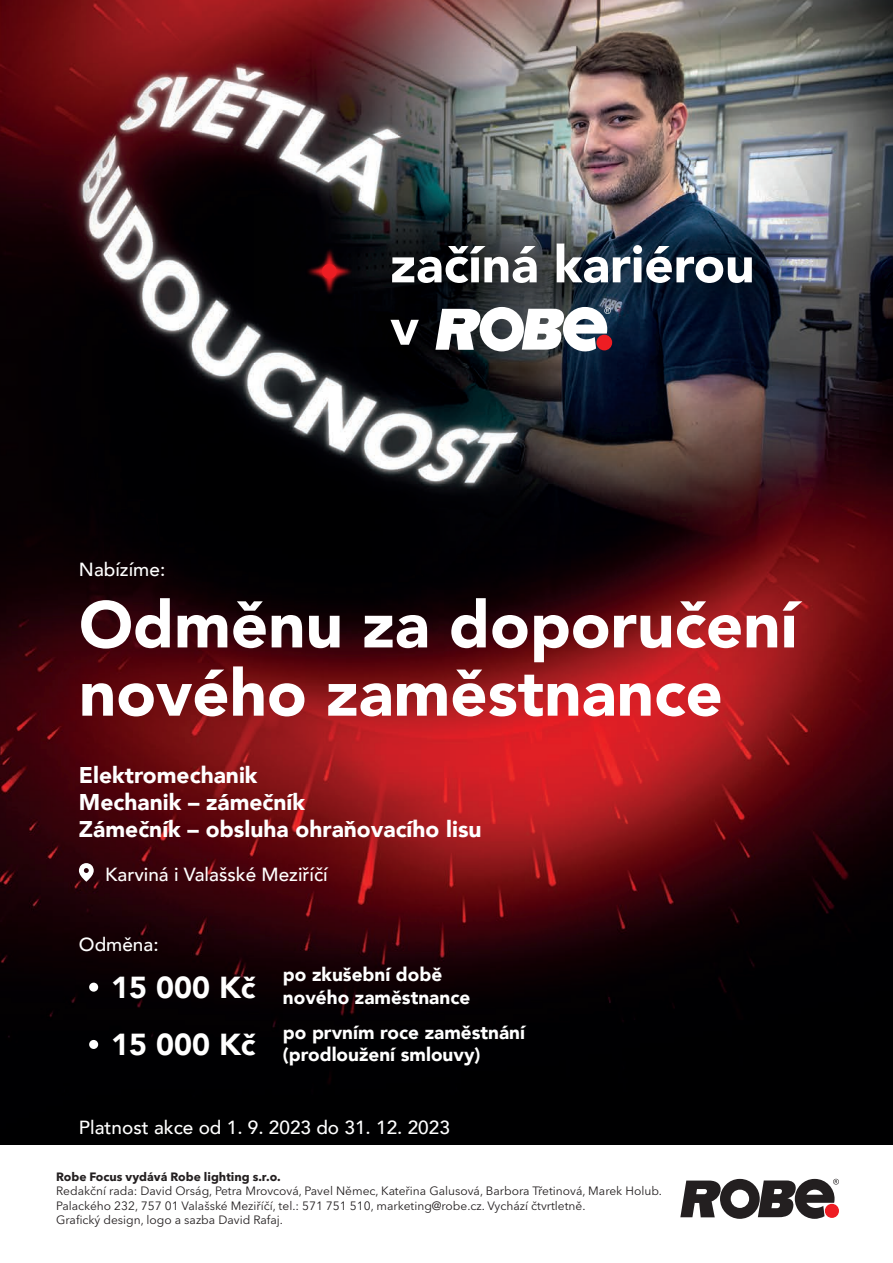
<style>
.page{position:relative;width:893px;height:1263px;background:#fff}
.page>*{position:absolute;margin:0;border:0;box-sizing:border-box;transform-origin:0 0}
.t1{font:900 65.1px/68.2px "Avenir";color:#fff}
.t2{font:900 51.3px/62.4px "Avenir";color:#fff}
.t3{font:900 30.3px "Avenir";color:#fff}
.t4{font:900 22.8px/27.3px "Avenir";color:#fff}
.t5{font:500 18.9px "Avenir";color:#fff}
.t6{font:900 18.9px/22.4px "Avenir";color:#fff}
.t7{font:12px/14.4px "Avenir Next LT Pro";color:#231f20}
.t8{font:700 12px "Avenir Next LT Pro";color:#231f20}
</style>
<div class="page">
<img style="left:0;top:0;width:893px;height:1145px">
<svg style="left:680px;top:1179px;width:159px;height:40px"></svg>
<h3 class="t5" style="left:79px;top:553px;width:88px">Nabízíme:</h3>
<h2 class="t2" style="left:390px;top:232px;width:366px">začíná kariérou v</h2>
<h1 class="t1" style="left:79px;top:589px;width:720px">Odměnu za doporučení nového zaměstnance</h1>
<h3 class="t4" style="left:79px;top:760px;width:404px">Elektromechanik<br>Mechanik – zámečník<br>Zámečník – obsluha ohraňovacího lisu</h3>
<h3 class="t5" style="left:105px;top:858px;width:224px">Karviná i Valašské Meziříčí</h3>
<h3 class="t5" style="left:79px;top:928px;width:81px">Odměna:</h3>
<h3 class="t3" style="left:111px;top:961px;width:146px">15 000 Kč</h3>
<h3 class="t6" style="left:283px;top:963px;width:189px">po zkušební době nového zaměstnance</h3>
<h3 class="t3" style="left:111px;top:1018px;width:146px">15 000 Kč</h3>
<h3 class="t6" style="left:283px;top:1021px;width:244px">po prvním roce zaměstnání (prodloužení smlouvy)</h3>
<h3 class="t5" style="left:79px;top:1111px;width:372px">Platnost akce od 1. 9. 2023 do 31. 12. 2023</h3>
<p class="t8" style="left:56px;top:1169px;width:226px">Robe Focus vydává Robe lighting s.r.o.</p>
<p class="t7" style="left:56px;top:1184px;width:607px">Redakční rada: David Orság, Petra Mrovcová, Pavel Němec, Kateřina Galusová, Barbora Třetinová, Marek Holub.<br>Palackého 232, 757 01 Valašské Meziříčí, tel.: 571 751 510, marketing@robe.cz. Vychází čtvrtletně.<br>Grafický design, logo a sazba David Rafaj.</p>
</div>
